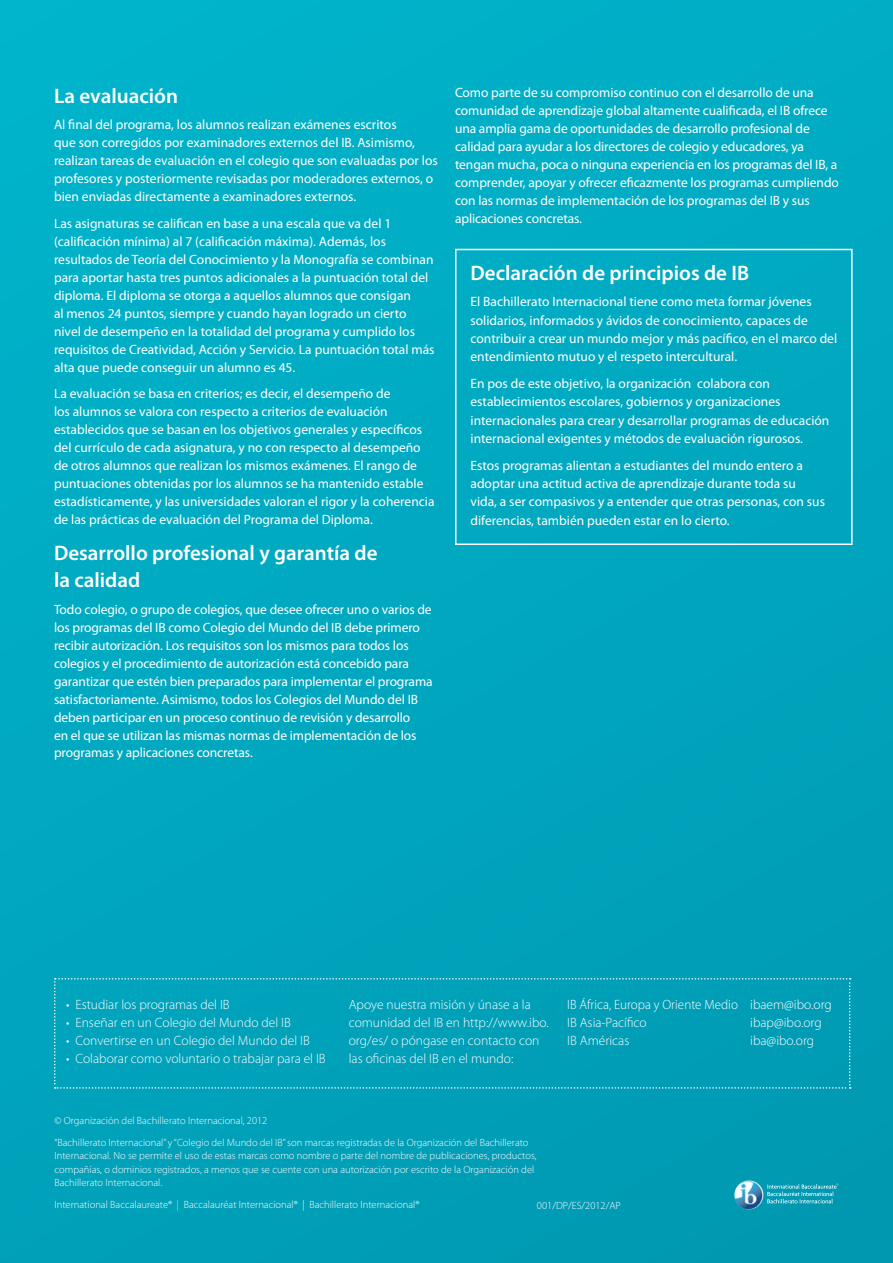
<style>
.page{position:relative;width:893px;height:1263px;background:#00a8c0}
.page>*{position:absolute;margin:0;border:0;box-sizing:border-box;transform-origin:0 0}
.t1{font:600 21px/27px "Myriad Pro";color:#fff}
.t2{font:13.5px/18px "Myriad Pro";color:#fff}
.t3{font:300 13.5px/18px "Myriad Pro";color:#fff}
.t4{font:300 10.5px/13.5px "Myriad Pro";color:#fff}
</style>
<div class="page">
<div style="left:455px;top:249px;width:398px;height:296px;border:2px solid #fff"></div>
<svg style="left:737px;top:1180px;width:12px;height:6px"></svg>
<svg style="left:54px;top:978px;width:797px;height:111px"></svg>
<h1 class="t1" style="left:54px;top:82px;width:126px">La evaluación</h1>
<p class="t2" style="left:54px;top:116px;width:385px">Al final del programa, los alumnos realizan exámenes escritos<br>que son corregidos por examinadores externos del IB. Asimismo, realizan tareas de evaluación en el colegio que son evaluadas por los profesores y posteriormente revisadas por moderadores externos, o bien enviadas directamente a examinadores externos.</p>
<p class="t2" style="left:54px;top:214px;width:382px">Las asignaturas se califican en base a una escala que va del 1 (calificación mínima) al 7 (calificación máxima). Además, los resultados de Teoría del Conocimiento y la Monografía se combinan para aportar hasta tres puntos adicionales a la puntuación total del diploma. El diploma se otorga a aquellos alumnos que consigan<br>al menos 24 puntos, siempre y cuando hayan logrado un cierto nivel de desempeño en la totalidad del programa y cumplido los requisitos de Creatividad, Acción y Servicio. La puntuación total más alta que puede conseguir un alumno es 45.</p>
<p class="t2" style="left:54px;top:385px;width:382px">La evaluación se basa en criterios; es decir, el desempeño de<br>los alumnos se valora con respecto a criterios de evaluación establecidos que se basan en los objetivos generales y específicos del currículo de cada asignatura, y no con respecto al desempeño de otros alumnos que realizan los mismos exámenes. El rango de puntuaciones obtenidas por los alumnos se ha mantenido estable estadísticamente, y las universidades valoran el rigor y la coherencia de las prácticas de evaluación del Programa del Diploma.</p>
<h1 class="t1" style="left:54px;top:539px;width:325px">Desarrollo profesional y garantía de la calidad</h1>
<p class="t2" style="left:54px;top:600px;width:380px">Todo colegio, o grupo de colegios, que desee ofrecer uno o varios de los programas del IB como Colegio del Mundo del IB debe primero recibir autorización. Los requisitos son los mismos para todos los colegios y el procedimiento de autorización está concebido para garantizar que estén bien preparados para implementar el programa satisfactoriamente. Asimismo, todos los Colegios del Mundo del IB deben participar en un proceso continuo de revisión y desarrollo<br>en el que se utilizan las mismas normas de implementación de los programas y aplicaciones concretas.</p>
<p class="t2" style="left:455px;top:84px;width:385px">Como parte de su compromiso continuo con el desarrollo de una comunidad de aprendizaje global altamente cualificada, el IB ofrece una amplia gama de oportunidades de desarrollo profesional de calidad para ayudar a los directores de colegio y educadores, ya tengan mucha, poca o ninguna experiencia en los programas del IB, a comprender, apoyar y ofrecer eficazmente los programas cumpliendo con las normas de implementación de los programas del IB y sus aplicaciones concretas.</p>
<h1 class="t1" style="left:470px;top:258px;width:280px">Declaración de principios de IB</h1>
<p class="t2" style="left:470px;top:292px;width:368px">El Bachillerato Internacional tiene como meta formar jóvenes solidarios, informados y ávidos de conocimiento, capaces de contribuir a crear un mundo mejor y más pacífico, en el marco del entendimiento mutuo y el respeto intercultural.</p>
<p class="t2" style="left:470px;top:374px;width:360px">En pos de este objetivo, la organización colabora con establecimientos escolares, gobiernos y organizaciones internacionales para crear y desarrollar programas de educación internacional exigentes y métodos de evaluación rigurosos.</p>
<p class="t2" style="left:470px;top:456px;width:356px">Estos programas alientan a estudiantes del mundo entero a adoptar una actitud activa de aprendizaje durante toda su vida, a ser compasivos y a entender que otras personas, con sus diferencias, también pueden estar en lo cierto.</p>
<p class="t3" style="left:66px;top:996px;width:165px">• Estudiar los programas del IB</p>
<p class="t3" style="left:66px;top:1014px;width:226px">• Enseñar en un Colegio del Mundo del IB</p>
<p class="t3" style="left:66px;top:1032px;width:245px">• Convertirse en un Colegio del Mundo del IB</p>
<p class="t3" style="left:66px;top:1050px;width:261px">• Colaborar como voluntario o trabajar para el IB</p>
<p class="t3" style="left:349px;top:996px;width:202px">Apoye nuestra misión y únase a la comunidad del IB en http://www.ibo. org/es/ o póngase en contacto con las oficinas del IB en el mundo:</p>
<p class="t3" style="left:567px;top:996px;width:266px">IB África, Europa y Oriente Medio ibaem@ibo.org<br>IB Asia-Pacífico</p>
<p class="t3" style="left:750px;top:1014px;width:73px">ibap@ibo.org</p>
<p class="t3" style="left:567px;top:1032px;width:64px">IB Américas</p>
<p class="t3" style="left:750px;top:1032px;width:66px">iba@ibo.org</p>
<p class="t4" style="left:54px;top:1109px;width:476px;line-height:22px">© Organización del Bachillerato Internacional, 2012<br>“Bachillerato Internacional” y “Colegio del Mundo del IB” son marcas registradas de la Organización del Bachillerato</p>
<p class="t4" style="left:54px;top:1149px;width:484px">Internacional. No se permite el uso de estas marcas como nombre o parte del nombre de publicaciones, productos, compañías, o dominios registrados, a menos que se cuente con una autorización por escrito de la Organización del<br>Bachillerato Internacional.</p>
<p class="t4" style="left:54px;top:1198px;width:367px">International Baccalaureate® | Baccalauréat Internacional® | Bachillerato Internacional®</p>
<p class="t4" style="left:537px;top:1198px;width:85px">001/DP/ES/2012/AP</p>
</div>
